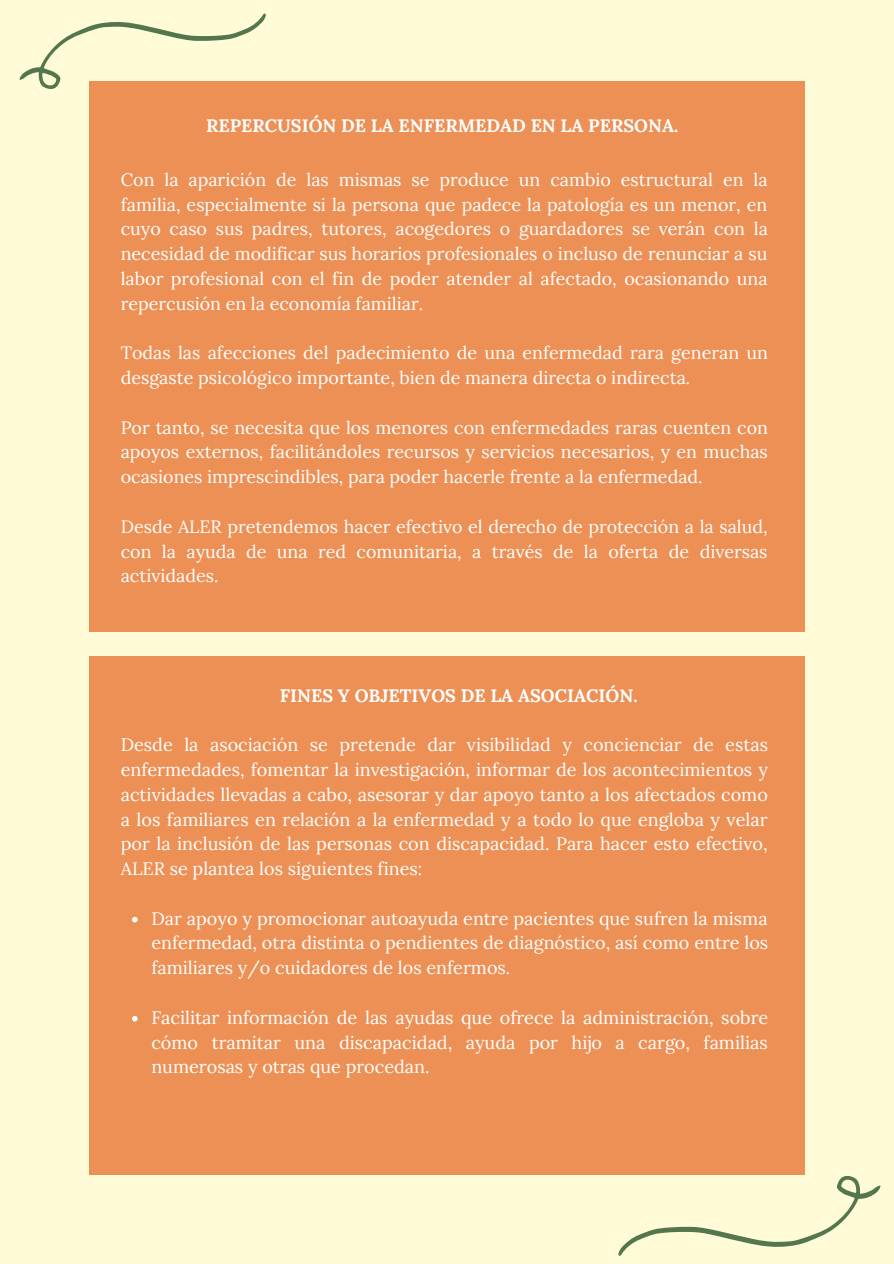
<style>
.page{position:relative;width:894px;height:1264px;background:#fff}
.page>*{position:absolute;margin:0;border:0;box-sizing:border-box;transform-origin:0 0}
.t1{font:18px/24.8px "Lora";color:#fff;text-align:justify}
.t2{font:700 18px "Lora";color:#fff}
.t3{font:17.85px/24.8px "Lora";color:#fff;text-align:justify}
</style>
<div class="page">
<div style="left:0;top:0;width:893px;height:1263px;background:#fffbd7"></div>
<div style="left:89px;top:656px;width:715px;height:518px;background:#ed9055"></div>
<div style="left:89px;top:81px;width:715px;height:550px;background:#ed9055"></div>
<svg style="left:618px;top:1174px;width:262px;height:81px"></svg>
<svg style="left:19px;top:13px;width:247px;height:76px"></svg>
<svg style="left:132px;top:916px;width:6px;height:6px"></svg>
<svg style="left:132px;top:1016px;width:6px;height:5px"></svg>
<p class="t2" style="left:206px;top:114px;width:473px">REPERCUSIÓN DE LA ENFERMEDAD EN LA PERSONA.</p>
<p class="t3" style="left:121px;top:167px;width:648px">Con la aparición de las mismas se produce un cambio estructural en la familia, especialmente si la persona que padece la patología es un menor, en cuyo caso sus padres, tutores, acogedores o guardadores se verán con la necesidad de modificar sus horarios profesionales o incluso de renunciar a su labor profesional con el fin de poder atender al afectado, ocasionando una repercusión en la economía familiar.</p>
<p class="t3" style="left:121px;top:340px;width:648px">Todas las afecciones del padecimiento de una enfermedad rara generan un desgaste psicológico importante, bien de manera directa o indirecta.</p>
<p class="t3" style="left:121px;top:415px;width:648px">Por tanto, se necesita que los menores con enfermedades raras cuenten con apoyos externos, facilitándoles recursos y servicios necesarios, y en muchas ocasiones imprescindibles, para poder hacerle frente a la enfermedad.</p>
<p class="t3" style="left:121px;top:514px;width:648px">Desde ALER pretendemos hacer efectivo el derecho de protección a la salud, con la ayuda de una red comunitaria, a través de la oferta de diversas actividades.</p>
<p class="t2" style="left:280px;top:683px;width:359px">FINES Y OBJETIVOS DE LA ASOCIACIÓN.</p>
<p class="t1" style="left:121px;top:732px;width:648px">Desde la asociación se pretende dar visibilidad y concienciar de estas enfermedades, fomentar la investigación, informar de los acontecimientos y actividades llevadas a cabo, asesorar y dar apoyo tanto a los afectados como a los familiares en relación a la enfermedad y a todo lo que engloba y velar por la inclusión de las personas con discapacidad. Para hacer esto efectivo, ALER se plantea los siguientes fines:</p>
<p class="t1" style="left:151px;top:905px;width:618px">Dar apoyo y promocionar autoayuda entre pacientes que sufren la misma enfermedad, otra distinta o pendientes de diagnóstico, así como entre los familiares y/o cuidadores de los enfermos.</p>
<p class="t1" style="left:151px;top:1004px;width:618px">Facilitar información de las ayudas que ofrece la administración, sobre cómo tramitar una discapacidad, ayuda por hijo a cargo, familias numerosas y otras que procedan.</p>
</div>
